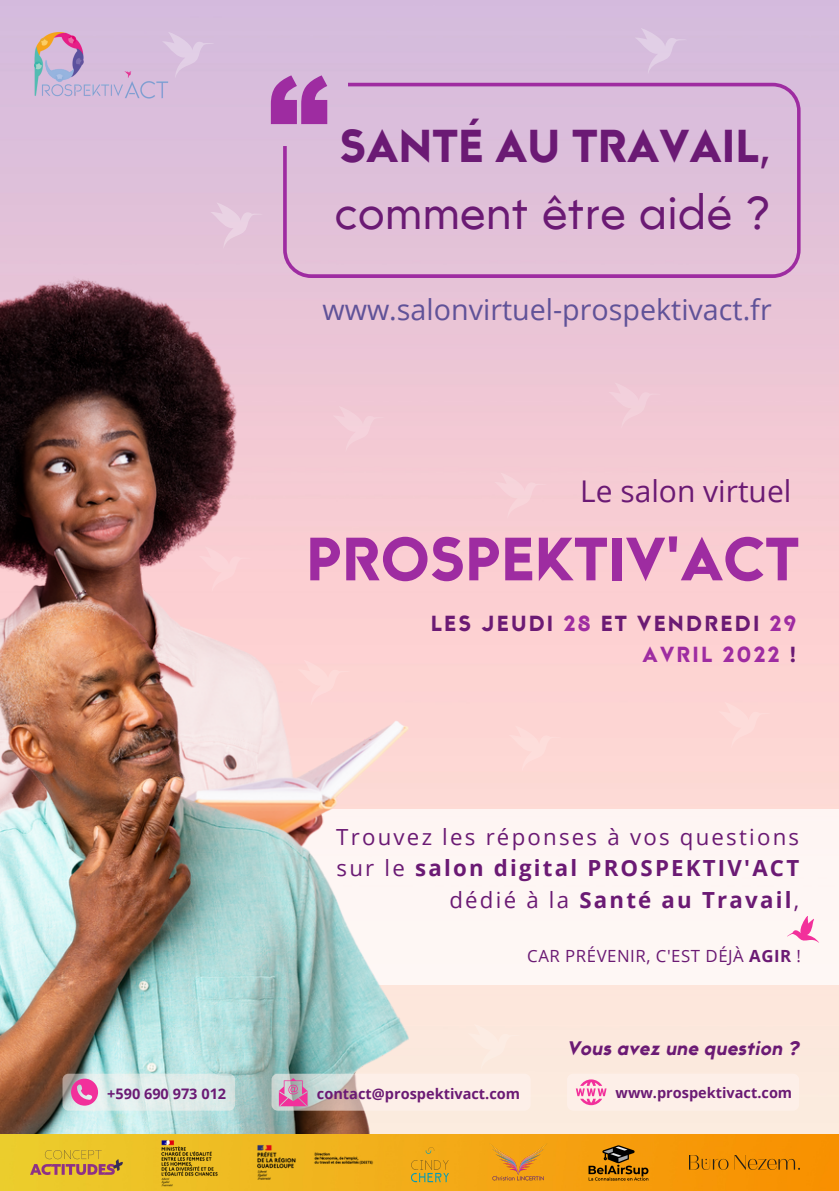
<style>
.page{position:relative;width:839px;height:1191px;background:#fff}
.page>*{position:absolute;margin:0;border:0;box-sizing:border-box;transform-origin:0 0}
.t1{font:62.8px "Trakya Sans 900 Bold";color:#9e2ca1}
.t2{font:47.4px "Trakya Sans 500 Regular";color:#6b1a74}
.t3{font:47.4px "Trakya Sans 900 Bold";color:#6b1a74}
.t4{font:30px "Open Sans";color:#6b1a74}
.t5{font:28.6px "Open Sans";color:#605298}
.t6{font:22.4px "Trakya Sans 900 Bold";letter-spacing:.1em;color:#6b1a74}
.t7{font:22.4px "Trakya Sans 900 Bold";letter-spacing:.1em;color:#9e2ca1}
.t8{font:22.2px/31.2px "Open Sans";letter-spacing:.1em;color:#6b1a74;text-align:right}
.t9{font:20.2px "Trakya Sans 900 Bold Italic";color:#6b1a74}
.t10{font:16.8px "Open Sans";letter-spacing:.03em;color:#6b1a74}
.t11{font:700 14.6px "Open Sans";color:#6b1a74}
.s1{color:#9e2ca1}
.s2{color:#6b1a74}
.s3{font-weight:700}
</style>
<div class="page">
<img style="left:0;top:0;width:838px;height:1134px">
<div style="left:287px;top:809px;width:551px;height:176px;background:#fef6f4"></div>
<img style="left:0;top:271px;width:783px;height:764px">
<img style="left:0;top:596px;width:408px;height:538px">
<svg style="left:271px;top:1074px;width:259px;height:37px;fill:#fdefe8"></svg>
<svg style="left:279px;top:1078px;width:28px;height:28px"></svg>
<div style="left:567px;top:1074px;width:232px;height:37px;background:#fdefe8;border-radius:6px"></div>
<svg style="left:575px;top:1079px;width:31px;height:26px"></svg>
<svg style="left:62px;top:1074px;width:173px;height:37px;fill:#ddecea"></svg>
<svg style="left:71px;top:1079px;width:27px;height:27px"></svg>
<svg style="left:634px;top:28px;width:53px;height:47px"></svg>
<div style="left:283px;top:83px;width:517px;height:195px;background:#dec0da"></div>
<svg style="left:271px;top:75px;width:56px;height:49px"></svg>
<svg style="left:782px;top:913px;width:37px;height:43px"></svg>
<img style="left:30px;top:28px;width:140px;height:74px">
<svg style="left:162px;top:32px;width:52px;height:46px"></svg>
<svg style="left:210px;top:202px;width:53px;height:47px"></svg>
<svg style="left:332px;top:406px;width:53px;height:47px"></svg>
<div style="left:608px;top:382px;width:52px;height:47px;background:#f1c8d5"></div>
<div style="left:297px;top:660px;width:53px;height:46px;background:#fdd4d3"></div>
<div style="left:508px;top:726px;width:53px;height:46px;background:#fdd8d5"></div>
<div style="left:198px;top:546px;width:53px;height:47px;background:#fbcfd2"></div>
<div style="left:718px;top:702px;width:52px;height:47px;background:#fdd7d4"></div>
<div style="left:467px;top:1024px;width:53px;height:47px;background:#fce9dd"></div>
<div style="left:494px;top:473px;width:52px;height:46px;background:#f7ccd4"></div>
<img style="left:0;top:1134px;width:838px;height:57px">
<img style="left:257px;top:1144px;width:117px;height:38px">
<img style="left:689px;top:1156px;width:110px;height:13px">
<img style="left:489px;top:1144px;width:59px;height:37px">
<img style="left:411px;top:1142px;width:40px;height:42px">
<img style="left:30px;top:1150px;width:92px;height:25px">
<img style="left:160px;top:1137px;width:60px;height:52px">
<img style="left:585px;top:1143px;width:66px;height:39px">
<p class="t3" style="left:339px;top:110px;width:433px">SANTÉ AU TRAVAIL,</p>
<p class="t2" style="left:334px;top:176px;width:438px">comment être aidé ?</p>
<p class="t5" style="left:322px;top:289px;width:450px">www.salonvirtuel-prospektivact.fr</p>
<p class="t4" style="left:580px;top:470px;width:212px">Le salon virtuel</p>
<p class="t1" style="left:306px;top:511px;width:495px">PROSPEKTIV'ACT</p>
<p class="t6" style="left:431px;top:606px;width:366px">LES JEUDI <span class="s1">28</span> ET VENDREDI <span class="s1">29</span></p>
<p class="t7" style="left:642px;top:638px;width:155px">AVRIL 2022 <span class="s2">!</span></p>
<p class="t8" style="left:336px;top:821px;width:464px">Trouvez les réponses à vos questions sur le <span class="s3">salon digital PROSPEKTIV'ACT </span>dédié à la <span class="s3">Santé au Travail</span>,</p>
<p class="t10" style="left:527px;top:944px;width:275px">CAR PRÉVENIR, C'EST DÉJÀ <span class="s3">AGIR</span> !</p>
<p class="t9" style="left:567px;top:1033px;width:233px">Vous avez une question ?</p>
<p class="t11" style="left:107px;top:1083px;width:121px">+590 690 973 012</p>
<p class="t11" style="left:317px;top:1083px;width:205px">contact@prospektivact.com</p>
<p class="t11" style="left:615px;top:1082px;width:178px">www.prospektivact.com</p>
</div>
